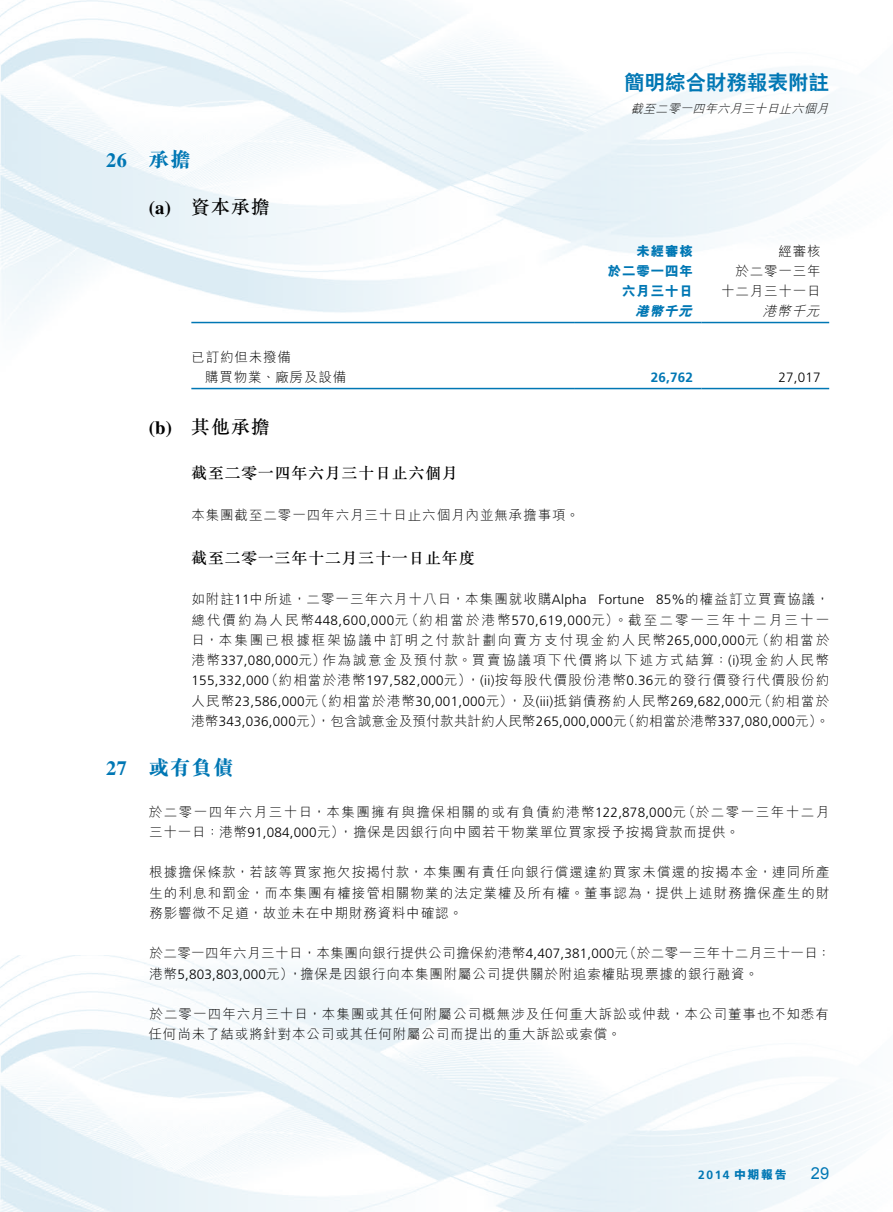
<style>
.page{position:relative;width:893px;height:1212px;background:#fff}
.page>*{position:absolute;margin:0;border:0;box-sizing:border-box;transform-origin:0 0}
.t1{font:800 20.25px "C Hei 2 HK";letter-spacing:.015em;color:#0077b4}
.t2{font:800 20.25px "M Sung HK";color:#0077b4}
.t3{font:700 20.25px "Times LT Std";color:#0077b4}
.t4{font:500 18.75px "M Sung HK";letter-spacing:.06em;color:#000}
.t5{font:16.5px "Arial";color:#0077b4}
.t6{font:500 15.75px "M Sung HK";letter-spacing:.06em;color:#000}
.t7{font:300 13.5px/20.2px "M Hei HK";letter-spacing:.065em;color:#000}
.t8{font:300 13.5px/20.2px "Frutiger LT Std";letter-spacing:.015em;color:#000}
.t9{font:300 13.5px/20.2px "M Hei HK";letter-spacing:.035em;color:#000}
.t10{font:300 13.5px/20.2px "M Hei HK";letter-spacing:.11em;color:#000}
.t11{font:800 13.5px/20.2px "M Hei HK";letter-spacing:.065em;color:#0077b4;text-align:right}
.t12{font:700 13.5px "Frutiger LT Std";color:#0077b4}
.t13{font:italic 800 13.5px "M Hei HK";color:#0077b4}
.t14{font:italic 300 13.5px "M Hei HK";color:#000}
.t15{font:italic 300 12px "M Hei HK";color:#000}
.t16{font:700 12px "Frutiger LT Std";color:#0077b4}
.s1{font-family:"M Sung HK";font-weight:800}
.s2{font-family:"Times LT Std";font-weight:700}
.s3{font-family:"Frutiger LT Std"}
.s4{font-family:"M Hei HK"}
.s5{font-family:"M Hei HK";font-weight:800}
</style>
<div class="page">
<svg style="left:0;top:0;width:847px;height:324px"></svg>
<svg style="left:0;top:955px;width:847px;height:257px"></svg>
<hr style="left:191px;top:322px;width:383px;height:1px;background:#0077b4">
<hr style="left:574px;top:322px;width:128px;height:1px;background:#0077b4">
<hr style="left:702px;top:322px;width:127px;height:1px;background:#0077b4">
<hr style="left:191px;top:388px;width:383px;height:1px;background:#0077b4">
<hr style="left:574px;top:388px;width:128px;height:1px;background:#0077b4">
<hr style="left:702px;top:388px;width:127px;height:1px;background:#0077b4">
<h1 class="t1" style="left:624px;top:73px;width:207px">簡明綜合財務報表附註</h1>
<h1 class="t3" style="left:106px;top:148px;width:86px">26 <span class="s1">承擔</span></h1>
<h2 class="t4" style="left:149px;top:194px;width:122px"><span class="s2">(a)</span> 資本承擔</h2>
<p class="t7" style="left:205px;top:347px;width:143px;text-indent:-14px">已訂約但未撥備<br>購買物業、廠房及設備</p>
<p class="t15" style="left:631px;top:103px;width:202px">截至二零一四年六月三十日止六個月</p>
<p class="t11" style="left:636px;top:240px;width:58px">未經審核</p>
<p class="t7" style="left:778px;top:240px;width:44px">經審核</p>
<p class="t11" style="left:608px;top:260px;width:87px">於二零一四年六月三十日</p>
<p class="t7" style="left:721px;top:260px;width:101px;text-align:right">於二零一三年十二月三十一日</p>
<p class="t13" style="left:635px;top:305px;width:62px">港幣千元</p>
<p class="t14" style="left:763px;top:304px;width:62px">港幣千元</p>
<p class="t12" style="left:651px;top:370px;width:44px">26,762</p>
<p class="t8" style="left:778px;top:368px;width:44px">27,017</p>
<h2 class="t4" style="left:149px;top:414px;width:122px"><span class="s2">(b)</span> 其他承擔</h2>
<p class="t6" style="left:191px;top:462px;width:268px">截至二零一四年六月三十日止六個月</p>
<p class="t7" style="left:191px;top:504px;width:390px">本集團截至二零一四年六月三十日止六個月內並無承擔事項。</p>
<p class="t6" style="left:191px;top:547px;width:285px">截至二零一三年十二月三十一日止年度</p>
<p class="t7" style="left:191px;top:589px;width:640px;text-align:justify">如附註<span class="s3">11</span>中所述，二零一三年六月十八日，本集團就收購<span class="s3">Alpha Fortune 85%</span>的權益訂立買賣協議，總代價約為人民幣<span class="s3">448,600,000</span>元（約相當於港幣<span class="s3">570,619,000</span>元）。截至二零一三年十二月三十一日，本集團已根據框架協議中訂明之付款計劃向賣方支付現金約人民幣<span class="s3">265,000,000</span>元（約相當於港幣<span class="s3">337,080,000</span>元）作為誠意金及預付款。買賣協議項下代價將以下述方式結算：<span class="s3">(i)</span>現金約人民幣<span class="s3">155,332,000</span>（約相當於港幣<span class="s3">197,582,000</span>元），<span class="s3">(ii)</span>按每股代價股份港幣<span class="s3">0.36</span>元的發行價發行代價股份約</p>
<p class="t8" style="left:191px;top:691px;width:639px"><span class="s4">人民幣</span>23,586,000<span class="s4">元（約相當於港幣</span>30,001,000<span class="s4">元），及</span>(iii)<span class="s4">抵銷債務約人民幣</span>269,682,000<span class="s4">元（約相當於港幣</span>343,036,000<span class="s4">元），包含誠意金及預付款共計約人民幣</span>265,000,000<span class="s4">元（約相當於港幣</span>337,080,000<span class="s4">元）。</span></p>
<h1 class="t2" style="left:106px;top:758px;width:129px"><span class="s2">27</span> 或有負債</h1>
<p class="t10" style="left:149px;top:801px;width:682px">於二零一四年六月三十日，本集團擁有與擔保相關的或有負債約港幣<span class="s3">122,878,000</span>元（於二零一三年十二月三十一日：港幣<span class="s3">91,084,000</span>元），擔保是因銀行向中國若干物業單位買家授予按揭貸款而提供。</p>
<p class="t7" style="left:149px;top:862px;width:682px;text-align:justify">根據擔保條款，若該等買家拖欠按揭付款，本集團有責任向銀行償還違約買家未償還的按揭本金，連同所產生的利息和罰金，而本集團有權接管相關物業的法定業權及所有權。董事認為，提供上述財務擔保產生的財務影響微不足道，故並未在中期財務資料中確認。</p>
<p class="t9" style="left:149px;top:943px;width:683px">於二零一四年六月三十日，本集團向銀行提供公司擔保約港幣<span class="s3">4,407,381,000</span>元（於二零一三年十二月三十一日：港幣<span class="s3">5,803,803,000</span>元），擔保是因銀行向本集團附屬公司提供關於附追索權貼現票據的銀行融資。</p>
<p class="t7" style="left:149px;top:1004px;width:682px">於二零一四年六月三十日，本集團或其任何附屬公司概無涉及任何重大訴訟或仲裁，本公司董事也不知悉有任何尚未了結或將針對本公司或其任何附屬公司而提出的重大訴訟或索償。</p>
<p class="t16" style="left:698px;top:1167px;width:90px">2014 <span class="s5">中期報告</span></p>
<p class="t5" style="left:811px;top:1163px;width:20px">29</p>
</div>
